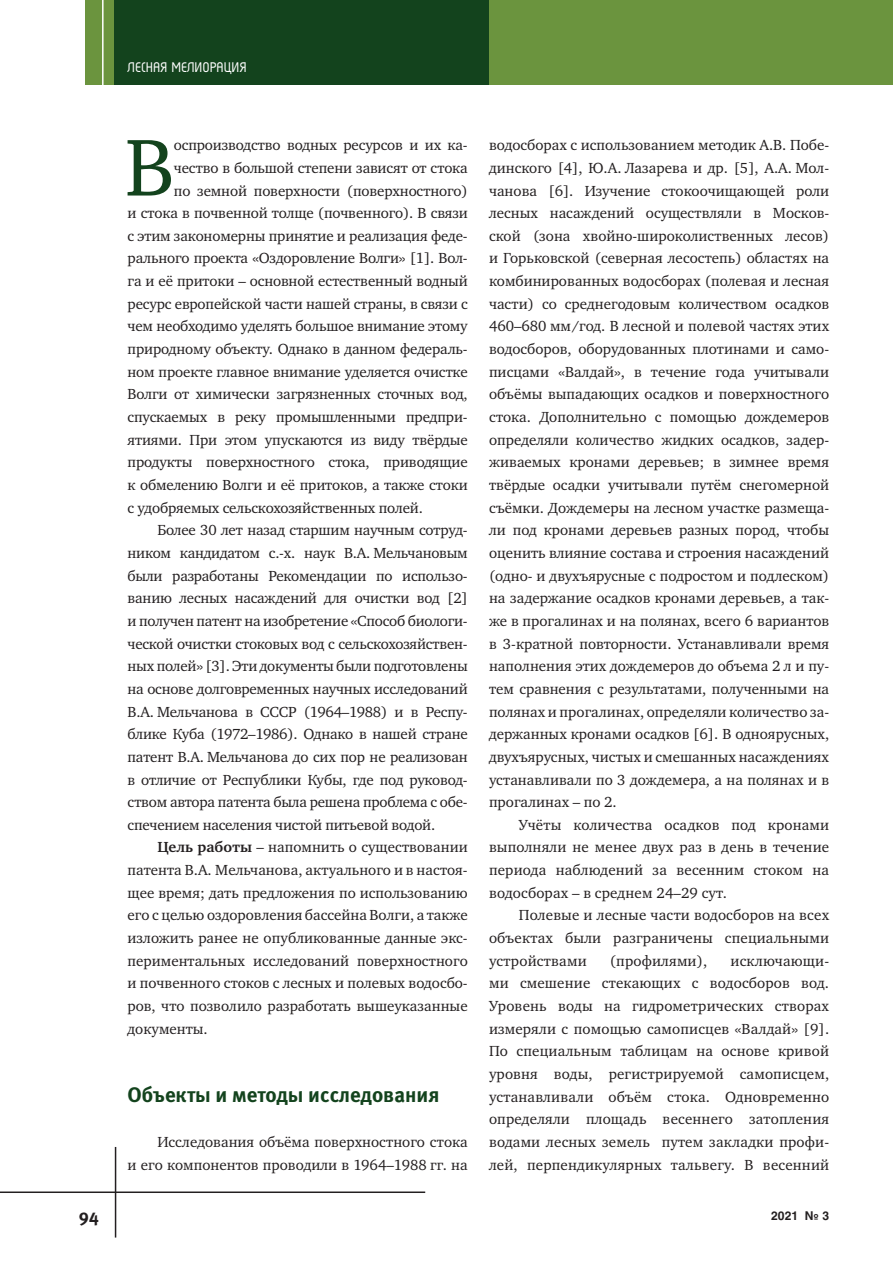
<style>
.page{position:relative;width:893px;height:1263px;background:#fff}
.page>*{position:absolute;margin:0;border:0;box-sizing:border-box;transform-origin:0 0}
.Text{font:82.5px "Charter C";color:#13431d}
.Zag_2{font:21px "Meta Bold LFC";color:#13431d}
.t1{font:18px "Meta Bold C";color:#231f20}
.t2{font:700 16.5px "Magic C";color:#fff}
.Text-2{font:15px/22.6px "Charter C";letter-spacing:-.01em;color:#231f20;text-align:justify}
.Text-3{font:15px "Charter C";letter-spacing:.01em;color:#231f20}
.t3{font:700 12px "Helios C";color:#231f20}
.s1{font-weight:700}
</style>
<div class="page">
<div style="left:85px;top:0;width:808px;height:85px;background:#6b943e"></div>
<div style="left:115px;top:0;width:374px;height:85px;background:#13431d"></div>
<hr style="left:102px;top:0;width:2px;height:85px;background:#fff">
<hr style="left:0;top:1191px;width:425px;height:2px;background:#231f20">
<hr style="left:115px;top:1147px;width:1px;height:90px;background:#231f20">
<p class="t2" style="left:128px;top:60px;width:121px">ЛЕСНАЯ МЕЛИОРАЦИЯ</p>
<p class="Text" style="left:125px;top:122px;width:51px">В</p>
<p class="Text-2" style="left:174px;top:134px;width:295px">оспроизводство водных ресурсов и их ка-</p>
<p class="Text-2" style="left:174px;top:157px;width:295px">чество в большой степени зависят от стока</p>
<p class="Text-2" style="left:174px;top:179px;width:295px">по земной поверхности (поверхностного)</p>
<p class="Text-2" style="left:128px;top:202px;width:342px">и стока в почвенной толще (почвенного). В связи</p>
<p class="Text-2" style="left:128px;top:225px;width:342px">с этим закономерны принятие и реализация феде-</p>
<p class="Text-2" style="left:128px;top:247px;width:342px">рального проекта «Оздоровление Волги» [1]. Вол-</p>
<p class="Text-2" style="left:128px;top:270px;width:342px">га и её притоки – основной естественный водный</p>
<p class="Text-2" style="left:128px;top:293px;width:342px">ресурс европейской части нашей страны, в связи с</p>
<p class="Text-2" style="left:128px;top:315px;width:342px">чем необходимо уделять большое внимание этому</p>
<p class="Text-2" style="left:128px;top:338px;width:342px">природному объекту. Однако в данном федераль-</p>
<p class="Text-2" style="left:128px;top:360px;width:342px">ном проекте главное внимание уделяется очистке</p>
<p class="Text-2" style="left:128px;top:383px;width:342px">Волги от химически загрязненных сточных вод,</p>
<p class="Text-2" style="left:128px;top:406px;width:342px">спускаемых в реку промышленными предпри-</p>
<p class="Text-2" style="left:128px;top:428px;width:342px">ятиями. При этом упускаются из виду твёрдые</p>
<p class="Text-2" style="left:128px;top:451px;width:342px">продукты поверхностного стока, приводящие</p>
<p class="Text-2" style="left:128px;top:474px;width:342px">к обмелению Волги и её притоков, а также стоки</p>
<p class="Text-2" style="left:128px;top:496px;width:297px">с удобряемых сельскохозяйственных полей.</p>
<p class="Text-2" style="left:128px;top:519px;width:342px;text-indent:30px">Более 30 лет назад старшим научным сотруд&shy;ником кандидатом с.-х. наук В.А. Мельчановым были разработаны Рекомендации по использо&shy;ванию лесных насаждений для очистки вод [2] и получен патент на изобретение «Способ биологи&shy;ческой очистки стоковых вод с сельскохозяйствен&shy;ных полей» [3]. Эти документы были подготовлены на основе долговременных научных исследований В.А. Мельчанова в СССР (1964–1988) и в Респу&shy;блике Куба (1972–1986). Однако в нашей стране патент В.А. Мельчанова до сих пор не реализован в отличие от Республики Кубы, где под руковод&shy;ством автора патента была решена проблема с обе&shy;спечением населения чистой питьевой водой.</p>
<p class="Text-2" style="left:128px;top:836px;width:342px;text-indent:30px"><span class="s1">Цель работы</span> – напомнить о существовании патента В.А. Мельчанова, актуального и в настоя&shy;щее время; дать предложения по использованию его с целью оздоровления бассейна Волги, а также изложить ранее не опубликованные данные экс&shy;периментальных исследований поверхностного и почвенного стоков с лесных и полевых водосбо&shy;ров, что позволило разработать вышеуказанные документы.</p>
<p class="Zag_2" style="left:128px;top:1082px;width:313px">Объекты и методы исследования</p>
<p class="Text-2" style="left:128px;top:1131px;width:342px;text-align:right">Исследования объёма поверхностного стока<br>и его компонентов проводили в 1964–1988 гг. на</p>
<p class="Text-2" style="left:489px;top:134px;width:342px">водосборах с использованием методик А.В. Побе&shy;динского [4], Ю.А. Лазарева и др. [5], А.А. Мол&shy;чанова [6]. Изучение стокоочищающей роли лесных насаждений осуществляли в Москов&shy;ской (зона хвойно-широколиственных лесов) и Горьковской (северная лесостепь) областях на комбинированных водосборах (полевая и лесная части) со среднегодовым количеством осадков 460–680 мм/год. В лесной и полевой частях этих водосборов, оборудованных плотинами и само&shy;писцами «Валдай», в течение года учитывали объёмы выпадающих осадков и поверхностного стока. Дополнительно с помощью дождемеров определяли количество жидких осадков, задер&shy;живаемых кронами деревьев; в зимнее время твёрдые осадки учитывали путём снегомерной съёмки. Дождемеры на лесном участке размеща&shy;ли под кронами деревьев разных пород, чтобы оценить влияние состава и строения насаждений (одно- и двухъярусные с подростом и подлеском) на задержание осадков кронами деревьев, а так&shy;же в прогалинах и на полянах, всего 6 вариантов в 3-кратной повторности. Устанавливали время наполнения этих дождемеров до объема 2 л и пу&shy;тем сравнения с результатами, полученными на полянах и прогалинах, определяли количество за&shy;держанных кронами осадков [6]. В одноярусных, двухъярусных, чистых и смешанных насаждениях устанавливали по 3 дождемера, а на полянах и в прогалинах – по 2.</p>
<p class="Text-2" style="left:489px;top:813px;width:342px;text-indent:30px">Учёты количества осадков под кронами выполняли не менее двух раз в день в течение периода наблюдений за весенним стоком на водосборах – в среднем 24–29 сут.</p>
<p class="Text-2" style="left:489px;top:904px;width:342px;text-indent:30px">Полевые и лесные части водосборов на всех объектах были разграничены специальными устройствами</p>
<p class="Text-3" style="left:610px;top:952px;width:99px">(профилями),</p>
<p class="Text-2" style="left:489px;top:949px;width:342px;text-indent:242px">исключающи&shy;ми смешение стекающих с водосборов вод.<br>Уровень воды на гидрометрических створах измеряли с помощью самописцев «Валдай» [9].<br>По специальным таблицам на основе кривой уровня воды, регистрируемой самописцем, устанавливали объём стока. Одновременно определяли площадь весеннего затопления водами лесных земель путем закладки профи&shy;лей, перпендикулярных тальвегу. В весенний</p>
<p class="t1" style="left:79px;top:1205px;width:21px">94</p>
<p class="t3" style="left:771px;top:1208px;width:59px">2021 № 3</p>
</div>
